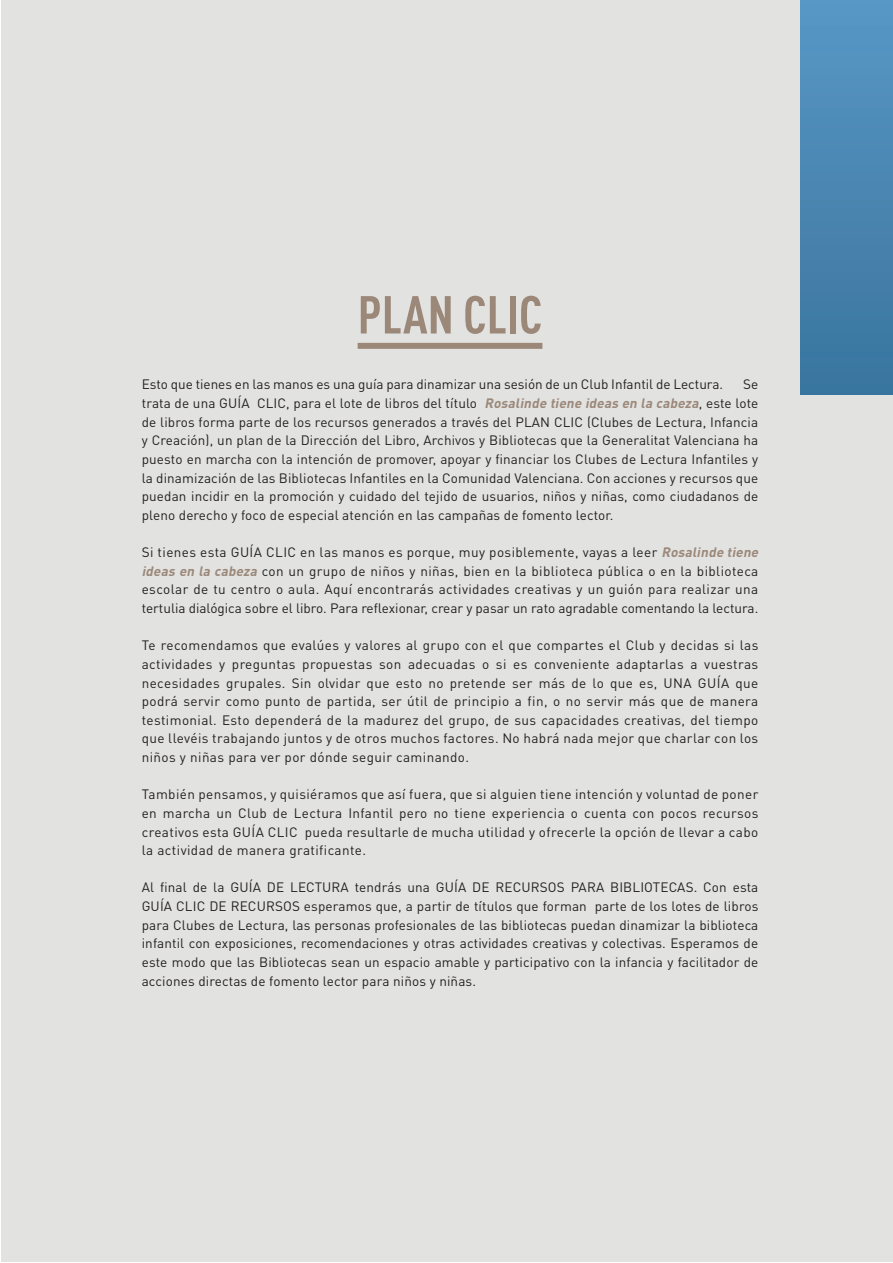
<style>
.page{position:relative;width:893px;height:1263px;background:#fff}
.page>*{position:absolute;margin:0;border:0;box-sizing:border-box;transform-origin:0 0}
.ARGUMENTO{font:700 52.5px "DIN Cond";color:#9b8879}
.CUERPO_DE_TEXTO{font:13.5px/18.6px "DIN Pro";letter-spacing:.02em;color:#231f20;text-align:justify}
.CUERPO_DE_TEXTO-2{font:13.5px "DIN Pro";color:#231f20}
.s1{font-weight:700;font-style:italic;color:#9b8879}
</style>
<div class="page">
<div style="left:1px;top:1px;width:891px;height:1261px;background:#e2e2e1"></div>
<div style="left:358px;top:343px;width:184px;height:6px;background:#9b8879"></div>
<div style="left:800px;top:0;width:93px;height:394px;background:linear-gradient(to bottom,#5897c6,#3a749d)"></div>
<p class="ARGUMENTO" style="left:358px;top:283px;width:186px">PLAN CLIC</p>
<p class="CUERPO_DE_TEXTO-2" style="left:142px;top:375px;width:583px">Esto que tienes en las manos es una guía para dinamizar una sesión de un Club Infantil de Lectura.</p>
<p class="CUERPO_DE_TEXTO" style="left:142px;top:375px;width:618px;text-indent:601px">Se trata de una GUÍA CLIC, para el lote de libros del título <span class="s1">Rosalinde tiene ideas en la cabeza</span>, este lote de libros forma parte de los recursos generados a través del PLAN CLIC (Clubes de Lectura, Infancia y Creación), un plan de la Dirección del Libro, Archivos y Bibliotecas que la Generalitat Valenciana ha puesto en marcha con la intención de promover, apoyar y financiar los Clubes de Lectura Infantiles y la dinamización de las Bibliotecas Infantiles en la Comunidad Valenciana. Con acciones y recursos que puedan incidir en la promoción y cuidado del tejido de usuarios, niños y niñas, como ciudadanos de pleno derecho y foco de especial atención en las campañas de fomento lector.</p>
<p class="CUERPO_DE_TEXTO" style="left:142px;top:542px;width:621px;text-align:left">Si tienes esta GUÍA CLIC en las manos es porque, muy posiblemente, vayas a leer <span class="s1">Rosalinde tiene ideas en la cabeza</span> con un grupo de niños y niñas, bien en la biblioteca pública o en la biblioteca escolar de tu centro o aula. Aquí encontrarás actividades creativas y un guión para realizar una tertulia dialógica sobre el libro. Para reflexionar, crear y pasar un rato agradable comentando la lectura.</p>
<p class="CUERPO_DE_TEXTO" style="left:142px;top:635px;width:618px">Te recomendamos que evalúes y valores al grupo con el que compartes el Club y decidas si las actividades y preguntas propuestas son adecuadas o si es conveniente adaptarlas a vuestras necesidades grupales. Sin olvidar que esto no pretende ser más de lo que es, UNA GUÍA que podrá servir como punto de partida, ser útil de principio a fin, o no servir más que de manera testimonial. Esto dependerá de la madurez del grupo, de sus capacidades creativas, del tiempo que llevéis trabajando juntos y de otros muchos factores. No habrá nada mejor que charlar con los niños y niñas para ver por dónde seguir caminando.</p>
<p class="CUERPO_DE_TEXTO" style="left:142px;top:784px;width:618px">También pensamos, y quisiéramos que así fuera, que si alguien tiene intención y voluntad de poner en marcha un Club de Lectura Infantil pero no tiene experiencia o cuenta con pocos recursos creativos esta GUÍA CLIC pueda resultarle de mucha utilidad y ofrecerle la opción de llevar a cabo la actividad de manera gratificante.</p>
<p class="CUERPO_DE_TEXTO" style="left:142px;top:878px;width:618px">Al final de la GUÍA DE LECTURA tendrás una GUÍA DE RECURSOS PARA BIBLIOTECAS. Con esta GUÍA CLIC DE RECURSOS esperamos que, a partir de títulos que forman parte de los lotes de libros para Clubes de Lectura, las personas profesionales de las bibliotecas puedan dinamizar la biblioteca infantil con exposiciones, recomendaciones y otras actividades creativas y colectivas. Esperamos de este modo que las Bibliotecas sean un espacio amable y participativo con la infancia y facilitador de acciones directas de fomento lector para niños y niñas.</p>
</div>
